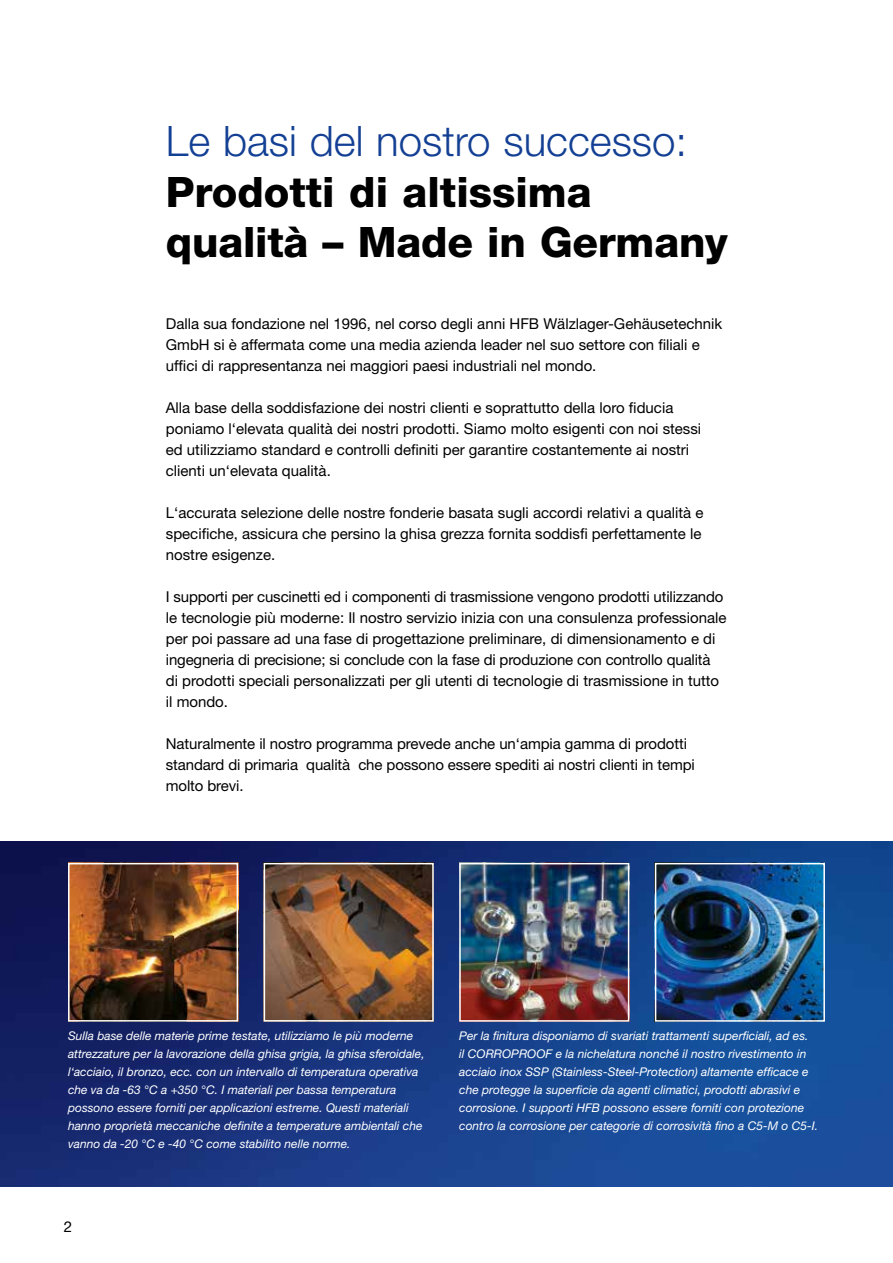
<style>
.page{position:relative;width:893px;height:1263px;background:#fff}
.page>*{position:absolute;margin:0;border:0;box-sizing:border-box;transform-origin:0 0}
.t1{font:800 42px/50.4px "Helvetica Neue";letter-spacing:-.005em;color:#000}
.t2{font:300 42px "Helvetica Neue";color:#134094}
.t3{font:15px/21px "Helvetica Neue";color:#000}
.t4{font:italic 12px/18px "Helvetica Neue";color:#fff}
</style>
<div class="page">
<img style="left:0;top:842px;width:893px;height:344px">
<img style="left:658px;top:866px;width:164px;height:153px">
<div style="left:655px;top:863px;width:170px;height:159px;border:2px solid #fff"></div>
<img style="left:267px;top:866px;width:164px;height:152px">
<div style="left:264px;top:863px;width:170px;height:158px;border:2px solid #fff"></div>
<img style="left:462px;top:866px;width:164px;height:153px">
<div style="left:459px;top:863px;width:170px;height:159px;border:2px solid #fff"></div>
<img style="left:71px;top:866px;width:164px;height:152px">
<div style="left:68px;top:863px;width:170px;height:158px;border:2px solid #fff"></div>
<h1 class="t2" style="left:166px;top:116px;width:523px">Le basi del nostro successo:</h1>
<h1 class="t1" style="left:166px;top:166px;width:563px">Prodotti di altissima qualità – Made in Germany</h1>
<p class="t3" style="left:166px;top:313px;width:558px">Dalla sua fondazione nel 1996, nel corso degli anni HFB Wälzlager-Gehäusetechnik<br>GmbH si è affermata come una media azienda leader nel suo settore con filiali e uffici di rappresentanza nei maggiori paesi industriali nel mondo.</p>
<p class="t3" style="left:166px;top:397px;width:537px">Alla base della soddisfazione dei nostri clienti e soprattutto della loro fiducia poniamo l‘elevata qualità dei nostri prodotti. Siamo molto esigenti con noi stessi ed utilizziamo standard e controlli definiti per garantire costantemente ai nostri clienti un‘elevata qualità.</p>
<p class="t3" style="left:166px;top:502px;width:539px">L‘accurata selezione delle nostre fonderie basata sugli accordi relativi a qualità e specifiche, assicura che persino la ghisa grezza fornita soddisfi perfettamente le nostre esigenze.</p>
<p class="t3" style="left:166px;top:586px;width:562px">I supporti per cuscinetti ed i componenti di trasmissione vengono prodotti utilizzando le tecnologie più moderne: Il nostro servizio inizia con una consulenza professionale per poi passare ad una fase di progettazione preliminare, di dimensionamento e di ingegneria di precisione; si conclude con la fase di produzione con controllo qualità di prodotti speciali personalizzati per gli utenti di tecnologie di trasmissione in tutto il mondo.</p>
<p class="t3" style="left:166px;top:733px;width:531px">Naturalmente il nostro programma prevede anche un‘ampia gamma di prodotti standard di primaria qualità che possono essere spediti ai nostri clienti in tempi molto brevi.</p>
<p class="t4" style="left:68px;top:1027px;width:358px">Sulla base delle materie prime testate, utilizziamo le più moderne attrezzature per la lavorazione della ghisa grigia, la ghisa sferoidale, l‘acciaio, il bronzo, ecc. con un intervallo di temperatura operativa che va da -63 °C a +350 °C. I materiali per bassa temperatura possono essere forniti per applicazioni estreme. Questi materiali hanno proprietà meccaniche definite a temperature ambientali che vanno da -20 °C e -40 °C come stabilito nelle norme.</p>
<p class="t3" style="left:64px;top:1215px;width:10px">2</p>
<p class="t4" style="left:459px;top:1027px;width:360px">Per la finitura disponiamo di svariati trattamenti superficiali, ad es.<br>il CORROPROOF e la nichelatura nonché il nostro rivestimento in acciaio inox SSP (Stainless-Steel-Protection) altamente efficace e che protegge la superficie da agenti climatici, prodotti abrasivi e corrosione. I supporti HFB possono essere forniti con protezione contro la corrosione per categorie di corrosività fino a C5-M o C5-I.</p>
</div>
